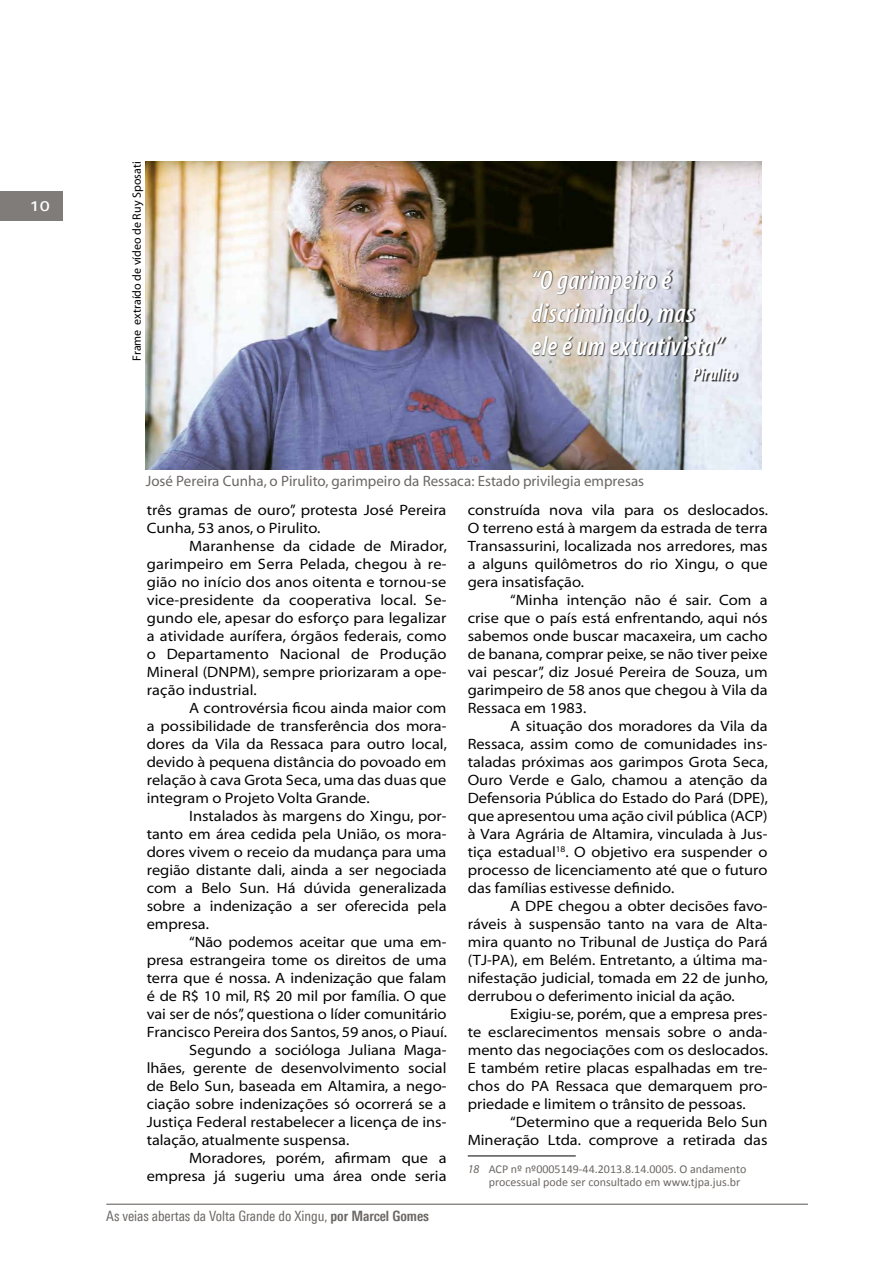
<style>
.page{position:relative;width:893px;height:1263px;background:#fff}
.page>*{position:absolute;margin:0;border:0;box-sizing:border-box;transform-origin:0 0}
.t1{font:27px/33px "Myriad MM It 565 300";letter-spacing:.015em;color:#fff}
.t2{font:18px "Myriad MM It 565 300";letter-spacing:.015em;color:#fff}
.t3{font:15px/18px "Myriad MM 400 700";letter-spacing:.045em;color:#000;text-align:justify}
.t4{font:15px "Myriad MM 400 600";color:#6b6764}
.t5{font:14.25px "Linotype Univers 420 Cn";letter-spacing:-.005em;color:#6b6764}
.t6{font:500 13.5px "Linotype Univers 540 Ex";color:#fff}
.t7{font:12px/13.5px "Calibri";color:#6b6764}
.t8{font:12px "Myriad MM 400 600";color:#000}
.s1{font-family:"Linotype Univers 620 Cn";font-weight:700}
.s2{font-family:"Myriad MM It 400 600"}
</style>
<div class="page">
<div style="left:0;top:191px;width:62px;height:30px;background:#807c7a"></div>
<hr style="left:106px;top:1203px;width:702px;height:2px;background:#6b6764">
<hr style="left:468px;top:1155px;width:108px;height:1px;background:#000">
<img style="left:146px;top:162px;width:615px;height:308px">
<div style="left:532px;top:270px;width:207px;height:112px;background:#000;opacity:.75"></div>
<p class="t6" style="left:30px;top:199px;width:22px">10</p>
<p class="t8" style="left:131px;top:361px;width:201px;rotate:-90deg">Frame extraído de vídeo de Ruy Sposati</p>
<h1 class="t1" style="left:531px;top:265px;width:193px">“O garimpeiro é discriminado, mas ele é um extrativista”</h1>
<p class="t2" style="left:692px;top:365px;width:46px">Pirulito</p>
<p class="t4" style="left:146px;top:473px;width:500px">José Pereira Cunha, o Pirulito, garimpeiro da Ressaca: Estado privilegia empresas</p>
<p class="t3" style="left:147px;top:502px;width:301px">três gramas de ouro”, protesta José Pereira<br>Cunha, 53 anos, o Pirulito.</p>
<p class="t3" style="left:147px;top:538px;width:302px;text-indent:43px">Maranhense da cidade de Mirador, garimpeiro em Serra Pelada, chegou à re&shy;gião no início dos anos oitenta e tornou-se vice-presidente da cooperativa local. Se&shy;gundo ele, apesar do esforço para legalizar a atividade aurífera, órgãos federais, como o Departamento Nacional de Produção Mineral (DNPM), sempre priorizaram a ope&shy;ração industrial.</p>
<p class="t3" style="left:147px;top:700px;width:302px;text-indent:43px">A controvérsia ficou ainda maior com a possibilidade de transferência dos mora&shy;dores da Vila da Ressaca para outro local, devido à pequena distância do povoado em relação à cava Grota Seca, uma das duas que integram o Projeto Volta Grande.</p>
<p class="t3" style="left:147px;top:808px;width:301px;text-indent:43px">Instalados às margens do Xingu, por&shy;tanto em área cedida pela União, os mora&shy;dores vivem o receio da mudança para uma região distante dali, ainda a ser negociada com a Belo Sun. Há dúvida generalizada sobre a indenização a ser oferecida pela empresa.</p>
<p class="t3" style="left:189px;top:934px;width:259px">“Não podemos aceitar que uma em-</p>
<p class="t3" style="left:147px;top:952px;width:301px">presa estrangeira tome os direitos de uma</p>
<p class="t3" style="left:147px;top:970px;width:300px">terra que é nossa. A indenização que falam</p>
<p class="t3" style="left:147px;top:988px;width:301px">é de R$ 10 mil, R$ 20 mil por família. O que</p>
<p class="t3" style="left:147px;top:1006px;width:300px">vai ser de nós”, questiona o líder comunitário</p>
<p class="t3" style="left:147px;top:1024px;width:302px">Francisco Pereira dos Santos, 59 anos, o Piauí.</p>
<p class="t3" style="left:189px;top:1042px;width:259px">Segundo a socióloga Juliana Maga-</p>
<p class="t3" style="left:147px;top:1060px;width:301px">lhães, gerente de desenvolvimento social</p>
<p class="t3" style="left:147px;top:1078px;width:301px">de Belo Sun, baseada em Altamira, a nego-</p>
<p class="t3" style="left:147px;top:1096px;width:301px">ciação sobre indenizações só ocorrerá se a</p>
<p class="t3" style="left:147px;top:1114px;width:301px">Justiça Federal restabelecer a licença de ins-</p>
<p class="t3" style="left:147px;top:1132px;width:204px">talação, atualmente suspensa.</p>
<p class="t3" style="left:189px;top:1150px;width:258px">Moradores, porém, afirmam que a</p>
<p class="t3" style="left:147px;top:1168px;width:301px">empresa já sugeriu uma área onde seria</p>
<p class="t5" style="left:106px;top:1208px;width:324px">As veias abertas da Volta Grande do Xingu, <span class="s1">por Marcel Gomes</span></p>
<p class="t3" style="left:468px;top:502px;width:302px">construída nova vila para os deslocados.<br>O terreno está à margem da estrada de terra Transassurini, localizada nos arredores, mas a alguns quilômetros do rio Xingu, o que gera insatisfação.</p>
<p class="t3" style="left:468px;top:592px;width:301px;text-indent:43px">“Minha intenção não é sair. Com a crise que o país está enfrentando, aqui nós sabemos onde buscar macaxeira, um cacho de banana, comprar peixe, se não tiver peixe vai pescar”, diz Josué Pereira de Souza, um garimpeiro de 58 anos que chegou à Vila da Ressaca em 1983.</p>
<p class="t3" style="left:468px;top:718px;width:302px;text-indent:43px">A situação dos moradores da Vila da Ressaca, assim como de comunidades ins&shy;taladas próximas aos garimpos Grota Seca, Ouro Verde e Galo, chamou a atenção da Defensoria Pública do Estado do Pará (DPE), que apresentou uma ação civil pública (ACP) à Vara Agrária de Altamira, vinculada à Jus&shy;tiça estadual<sup>18</sup>. O objetivo era suspender o processo de licenciamento até que o futuro das famílias estivesse definido.</p>
<p class="t3" style="left:468px;top:898px;width:302px;text-indent:43px">A DPE chegou a obter decisões favo&shy;ráveis à suspensão tanto na vara de Alta&shy;mira quanto no Tribunal de Justiça do Pará (TJ-PA), em Belém. Entretanto, a última ma&shy;nifestação judicial, tomada em 22 de junho, derrubou o deferimento inicial da ação.</p>
<p class="t3" style="left:468px;top:1006px;width:302px;text-indent:43px">Exigiu-se, porém, que a empresa pres&shy;te esclarecimentos mensais sobre o anda&shy;mento das negociações com os deslocados.<br>E também retire placas espalhadas em tre&shy;chos do PA Ressaca que demarquem pro&shy;priedade e limitem o trânsito de pessoas.</p>
<p class="t3" style="left:468px;top:1114px;width:301px;text-align:right">“Determino que a requerida Belo Sun<br>Mineração Ltda. comprove a retirada das</p>
<p class="t7" style="left:489px;top:1162px;width:259px;text-indent:-21px"><span class="s2">18</span> ACP nº nº0005149-44.2013.8.14.0005. O andamento processual pode ser consultado em www.tjpa.jus.br</p>
</div>
